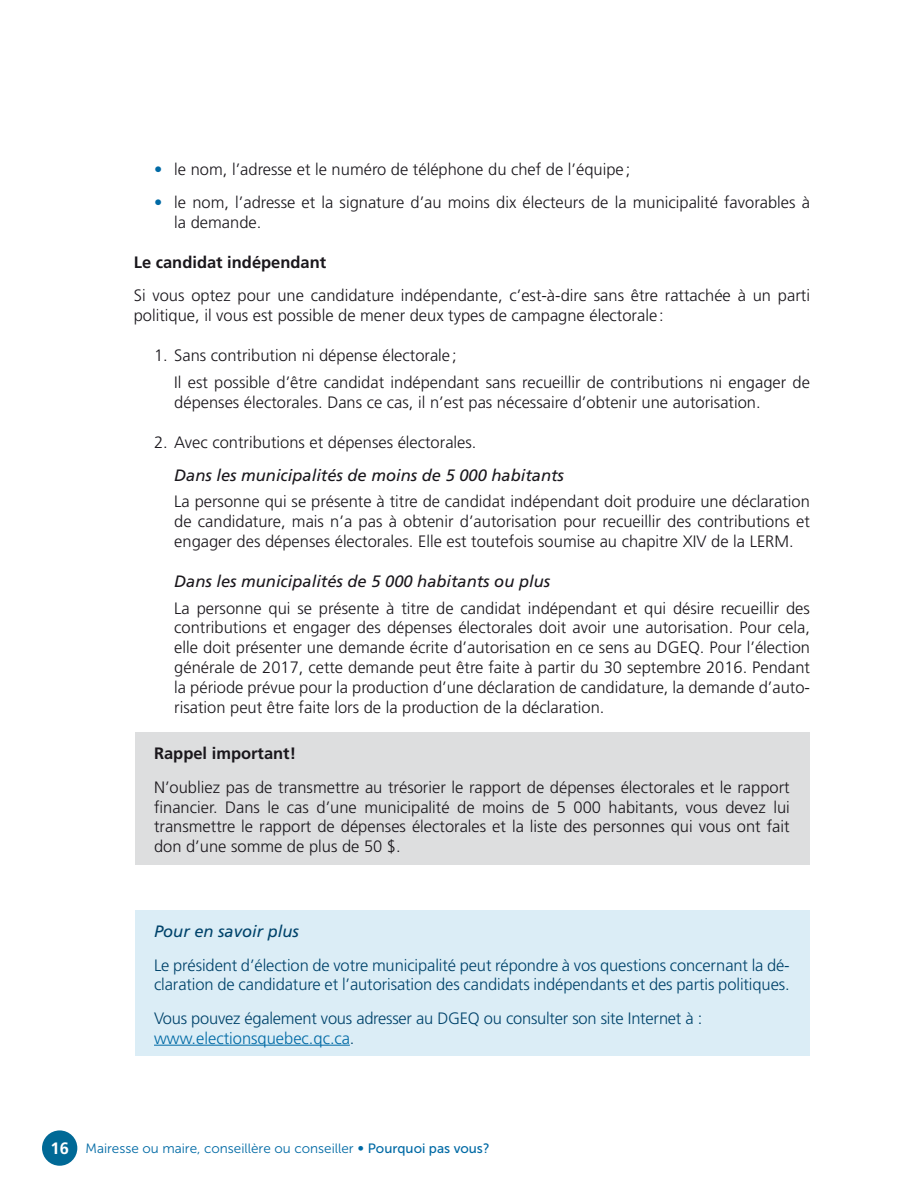
<style>
.page{position:relative;width:918px;height:1188px;background:#fff}
.page>*{position:absolute;margin:0;border:0;box-sizing:border-box;transform-origin:0 0}
.t1{font:300 16.5px/19.8px "Frutiger";color:#1a171c}
.t2{font:300 16.5px/19.8px "Frutiger";letter-spacing:-.005em;color:#00436b}
.t3{font:italic 16.5px "Frutiger";color:#1a171c}
.t4{font:700 16.5px "Frutiger";color:#1a171c}
.t5{font:italic 16.5px "Frutiger";color:#00436b}
.t6{font:13.5px "Museo Sans 300";color:#006aa5}
.s1{color:#006aa5}
.s2{font-family:"Frutiger";font-weight:700;font-size:16.5px;color:#fff}
.s3{font-family:"Frutiger";font-weight:300}
.s4{font-family:"Museo Sans 500"}
</style>
<div class="page">
<div style="left:42px;top:1130px;width:35px;height:36px;background:#006996;border-radius:50%"></div>
<div style="left:135px;top:732px;width:675px;height:133px;background:#dddedf"></div>
<div style="left:135px;top:910px;width:675px;height:146px;background:#dbedf6"></div>
<hr style="left:154px;top:1045px;width:196px;height:1px;background:#006aa5">
<p class="t1" style="left:154px;top:159px;width:478px"><span class="s1">•</span> le nom, l’adresse et le numéro de téléphone du chef de l’équipe ;</p>
<p class="t1" style="left:174px;top:193px;width:637px;text-indent:-20px"><span class="s1">•</span> le nom, l’adresse et la signature d’au moins dix électeurs de la municipalité favorables à la demande.</p>
<p class="t4" style="left:134px;top:253px;width:194px">Le candidat indépendant</p>
<p class="t1" style="left:134px;top:286px;width:678px">Si vous optez pour une candidature indépendante, c’est-à-dire sans être rattachée à un parti politique, il vous est possible de mener deux types de campagne électorale :</p>
<p class="t1" style="left:154px;top:346px;width:304px">1. Sans contribution ni dépense électorale ;</p>
<p class="t1" style="left:174px;top:372px;width:637px">Il est possible d’être candidat indépendant sans recueillir de contributions ni engager de dépenses électorales. Dans ce cas, il n’est pas nécessaire d’obtenir une autorisation.</p>
<p class="t1" style="left:154px;top:432px;width:324px">2. Avec contributions et dépenses électorales.</p>
<p class="t3" style="left:174px;top:466px;width:391px">Dans les municipalités de moins de 5 000 habitants</p>
<p class="t1" style="left:174px;top:492px;width:637px;text-align:justify">La personne qui se présente à titre de candidat indépendant doit produire une déclaration de candidature, mais n’a pas à obtenir d’autorisation pour recueillir des contributions et engager des dépenses électorales. Elle est toutefois soumise au chapitre XIV de la LERM.</p>
<p class="t3" style="left:174px;top:572px;width:377px">Dans les municipalités de 5 000 habitants ou plus</p>
<p class="t1" style="left:174px;top:598px;width:637px;text-align:justify">La personne qui se présente à titre de candidat indépendant et qui désire recueillir des contributions et engager des dépenses électorales doit avoir une autorisation. Pour cela, elle doit présenter une demande écrite d’autorisation en ce sens au DGEQ. Pour l’élection générale de 2017, cette demande peut être faite à partir du 30 septembre 2016. Pendant la période prévue pour la production d’une déclaration de candidature, la demande d’auto&shy;risation peut être faite lors de la production de la déclaration.</p>
<p class="t4" style="left:154px;top:744px;width:144px">Rappel important!</p>
<p class="t1" style="left:154px;top:777px;width:637px;text-align:justify">N’oubliez pas de transmettre au trésorier le rapport de dépenses électorales et le rapport financier. Dans le cas d’une municipalité de moins de 5 000 habitants, vous devez lui transmettre le rapport de dépenses électorales et la liste des personnes qui vous ont fait don d’une somme de plus de 50 $.</p>
<p class="t5" style="left:154px;top:922px;width:146px">Pour en savoir plus</p>
<p class="t2" style="left:154px;top:955px;width:637px">Le président d’élection de votre municipalité peut répondre à vos questions concernant la dé&shy;claration de candidature et l’autorisation des candidats indépendants et des partis politiques.</p>
<p class="t2" style="left:154px;top:1008px;width:550px">Vous pouvez également vous adresser au DGEQ ou consulter son site Internet à : <span class="s1">www.electionsquebec.qc.ca</span>.</p>
<p class="t6" style="left:51px;top:1142px;width:441px"><span class="s2">16</span> Mairesse ou maire, conseillère ou conseiller <span class="s3">•</span> <span class="s4">Pourquoi pas vous?</span></p>
</div>
